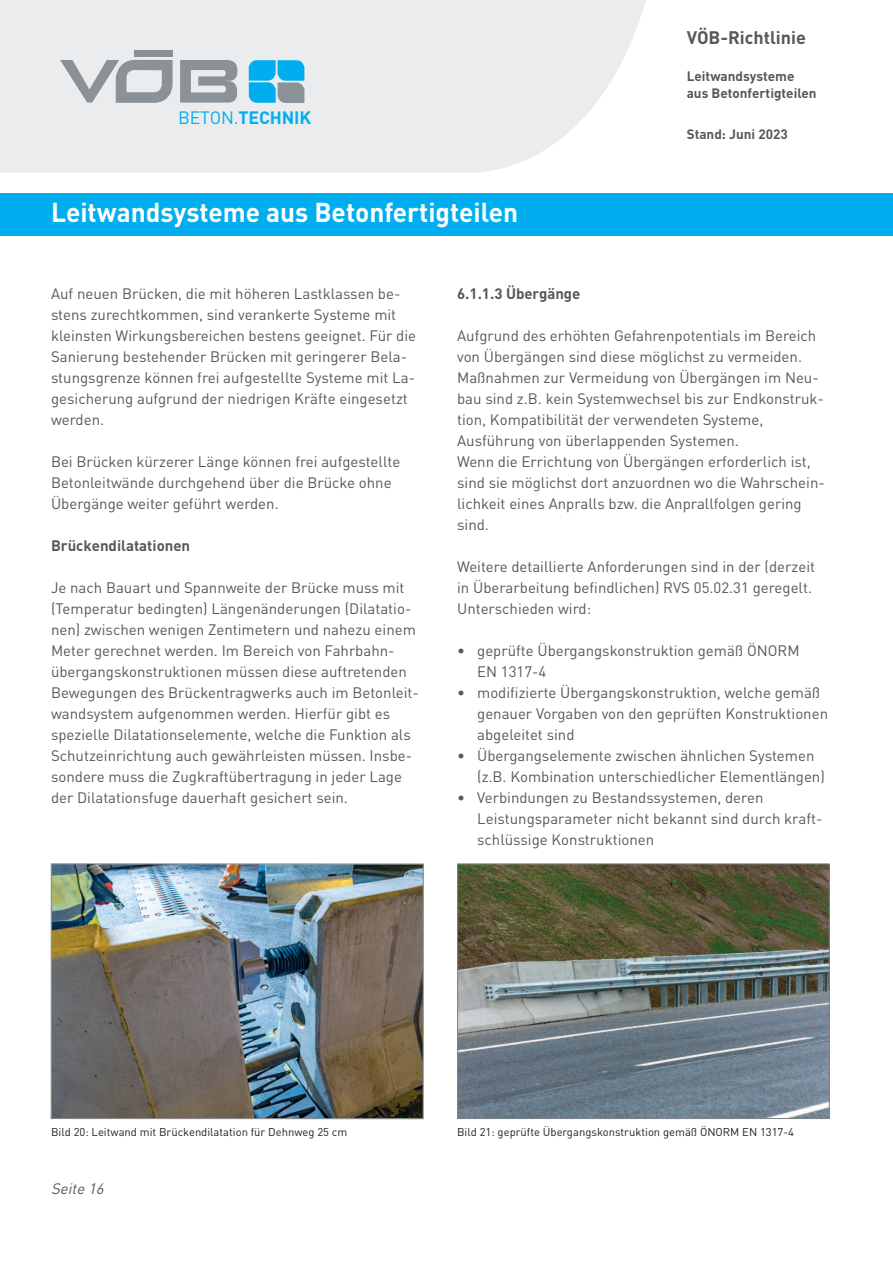
<style>
.page{position:relative;width:893px;height:1263px;background:#fff}
.page>*{position:absolute;margin:0;border:0;box-sizing:border-box;transform-origin:0 0}
.t1{font:700 27px "DINOT";color:#fff}
.t2{font:700 18px "DINOT";color:#57585a}
.t3{font:700 17.7px "DINOT";letter-spacing:-.01em;color:#00aeef}
.t4{font:15px/21px "DINOT";color:#57585a}
.t5{font:700 15px "DINOT";color:#57585a}
.t6{font:italic 15px "DINOT";color:#57585a}
.t7{font:700 13.5px/16.5px "DINOT";color:#57585a}
.t8{font:11.25px "DINOT";color:#231f20}
.s1{font-weight:400}
</style>
<div class="page">
<svg style="left:0;top:0;width:646px;height:173px;fill:#eaecee"></svg>
<div style="left:134px;top:51px;width:38px;height:6px;background:#8a9297"></div>
<svg style="left:180px;top:60px;width:59px;height:43px"></svg>
<svg style="left:60px;top:60px;width:113px;height:43px"></svg>
<svg style="left:249px;top:60px;width:55px;height:43px"></svg>
<div style="left:0;top:193px;width:893px;height:43px;background:#00aeef"></div>
<img style="left:53px;top:866px;width:369px;height:251px">
<div style="left:51px;top:864px;width:373px;height:255px;border:1px solid #808285"></div>
<img style="left:459px;top:866px;width:368px;height:251px">
<div style="left:457px;top:864px;width:372px;height:255px;border:1px solid #808285"></div>
<p class="t3" style="left:178px;top:111px;width:134px"><span class="s1">BETON.</span>TECHNIK</p>
<h1 class="t1" style="left:51px;top:203px;width:468px">Leitwandsysteme aus Betonfertigteilen</h1>
<p class="t2" style="left:687px;top:31px;width:121px">VÖB-Richtlinie</p>
<p class="t7" style="left:687px;top:70px;width:131px">Leitwandsysteme aus Betonfertigteilen</p>
<p class="t7" style="left:687px;top:128px;width:103px">Stand: Juni 2023</p>
<p class="t4" style="left:51px;top:284px;width:367px">Auf neuen Brücken, die mit höheren Lastklassen be&shy;stens zurechtkommen, sind verankerte Systeme mit kleinsten Wirkungsbereichen bestens geeignet. Für die Sanierung bestehender Brücken mit geringerer Bela&shy;stungsgrenze können frei aufgestellte Systeme mit La&shy;gesicherung aufgrund der niedrigen Kräfte eingesetzt werden.</p>
<p class="t4" style="left:51px;top:452px;width:351px">Bei Brücken kürzerer Länge können frei aufgestellte<br>Betonleitwände durchgehend über die Brücke ohne<br>Übergänge weiter geführt werden.</p>
<p class="t5" style="left:51px;top:540px;width:141px">Brückendilatationen</p>
<p class="t4" style="left:51px;top:578px;width:369px">Je nach Bauart und Spannweite der Brücke muss mit (Temperatur bedingten) Längenänderungen (Dilatatio&shy;nen) zwischen wenigen Zentimetern und nahezu einem Meter gerechnet werden. Im Bereich von Fahrbahn&shy;übergangskonstruktionen müssen diese auftretenden Bewegungen des Brückentragwerks auch im Betonleit&shy;wandsystem aufgenommen werden. Hierfür gibt es spezielle Dilatationselemente, welche die Funktion als Schutzeinrichtung auch gewährleisten müssen. Insbe&shy;sondere muss die Zugkraftübertragung in jeder Lage der Dilatationsfuge dauerhaft gesichert sein.</p>
<p class="t5" style="left:457px;top:288px;width:125px">6.1.1.3 Übergänge</p>
<p class="t4" style="left:457px;top:326px;width:369px">Aufgrund des erhöhten Gefahrenpotentials im Bereich von Übergängen sind diese möglichst zu vermeiden.<br>Maßnahmen zur Vermeidung von Übergängen im Neu&shy;bau sind z.B. kein Systemwechsel bis zur Endkonstruk&shy;tion, Kompatibilität der verwendeten Systeme, Ausführung von überlappenden Systemen.<br>Wenn die Errichtung von Übergängen erforderlich ist, sind sie möglichst dort anzuordnen wo die Wahrschein&shy;lichkeit eines Anpralls bzw. die Anprallfolgen gering sind.</p>
<p class="t4" style="left:457px;top:557px;width:360px">Weitere detaillierte Anforderungen sind in der (derzeit in Überarbeitung befindlichen) RVS 05.02.31 geregelt.<br>Unterschieden wird:</p>
<p class="t4" style="left:477px;top:641px;width:324px;text-indent:-20px">• geprüfte Übergangskonstruktion gemäß ÖNORM<br>EN 1317-4</p>
<p class="t4" style="left:477px;top:683px;width:352px;text-indent:-20px">• modifizierte Übergangskonstruktion, welche gemäß genauer Vorgaben von den geprüften Konstruktionen abgeleitet sind</p>
<p class="t4" style="left:477px;top:746px;width:349px;text-indent:-20px">• Übergangselemente zwischen ähnlichen Systemen (z.B. Kombination unterschiedlicher Elementlängen)</p>
<p class="t4" style="left:477px;top:788px;width:347px;text-indent:-20px">• Verbindungen zu Bestandssystemen, deren<br>Leistungsparameter nicht bekannt sind durch kraft&shy;schlüssige Konstruktionen</p>
<p class="t8" style="left:51px;top:1128px;width:298px">Bild 20: Leitwand mit Brückendilatation für Dehnweg 25 cm</p>
<p class="t8" style="left:457px;top:1128px;width:339px">Bild 21: geprüfte Übergangskonstruktion gemäß ÖNORM EN 1317-4</p>
<p class="t6" style="left:51px;top:1183px;width:57px">Seite 16</p>
</div>
